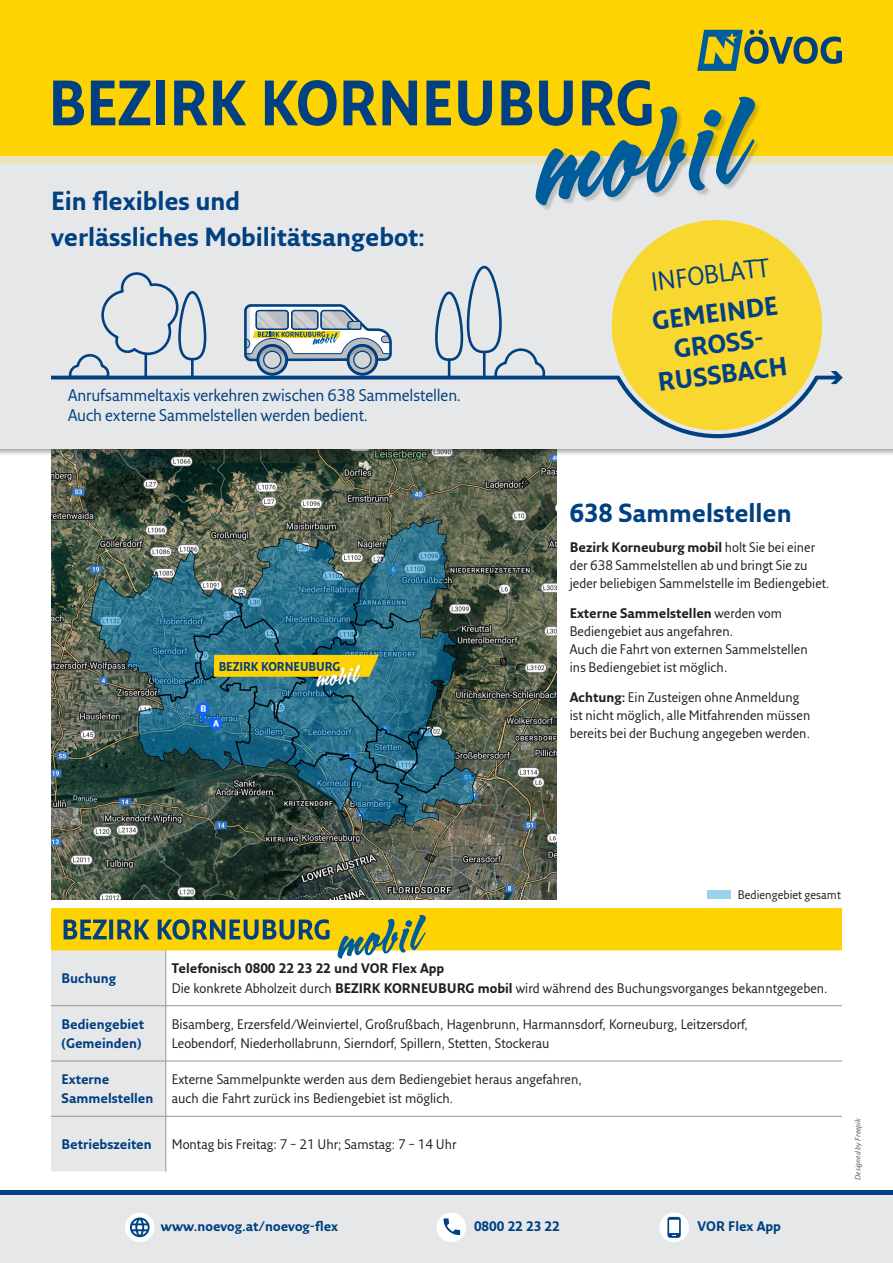
<style>
.page{position:relative;width:893px;height:1263px;background:#fff}
.page>*{position:absolute;margin:0;border:0;box-sizing:border-box;transform-origin:0 0}
.t1{font:109.8px "Calgary Script OT";color:#005d9c}
.t2{font:700 62.25px "Fresco Sans Pro";letter-spacing:-.005em;color:#014081;scale:.9 1}
.t3{font:700 25.5px/30.6px "Fresco Sans Pro";color:#014081;scale:.95 1}
.t4{font:25.5px "Fresco Sans Pro";color:#014081;scale:.95 1}
.t5{font:22.05px "Calgary Script OT";color:#fff}
.t6{font:16.5px/19.8px "Fresco Sans Pro";letter-spacing:-.01em;color:#014081;scale:.95 1}
.t7{font:13.5px/18px "Fresco Sans Pro";color:#231f20;scale:.95 1}
.t8{font:700 13.5px/19.5px "Fresco Sans Pro";color:#014081;scale:.95 1}
.t9{font:700 12.45px "Fresco Sans Pro";letter-spacing:-.005em;color:#014081;scale:.9 1}
.t10{font:12px "Fresco Sans Pro";color:#231f20;scale:.95 1}
.t11{font:italic 7.5px "Fresco Sans Pro";color:#57585a}
.s1{font-weight:700}
</style>
<div class="page">
<img style="left:51px;top:456px;width:505px;height:443px">
<div style="left:0;top:152px;width:893px;height:304px;background:#231f20;opacity:.4"></div>
<div style="left:0;top:154px;width:893px;height:295px;background:#e6e7e9"></div>
<div style="left:51px;top:908px;width:791px;height:42px;background:#fed304"></div>
<div style="left:51px;top:950px;width:115px;height:221px;background:#e6e7e9"></div>
<svg style="left:167px;top:950px;width:675px;height:166px"></svg>
<hr style="left:166px;top:950px;width:1px;height:55px;background:#939598">
<hr style="left:51px;top:1005px;width:115px;height:1px;background:#939598">
<hr style="left:166px;top:1005px;width:676px;height:1px;background:#939598">
<hr style="left:166px;top:1006px;width:1px;height:55px;background:#939598">
<hr style="left:51px;top:1061px;width:115px;height:1px;background:#939598">
<hr style="left:166px;top:1061px;width:676px;height:1px;background:#939598">
<hr style="left:166px;top:1061px;width:1px;height:55px;background:#939598">
<hr style="left:51px;top:1116px;width:115px;height:1px;background:#939598">
<hr style="left:166px;top:1116px;width:676px;height:1px;background:#939598">
<hr style="left:166px;top:1116px;width:1px;height:55px;background:#939598">
<div style="left:0;top:1195px;width:893px;height:68px;background:#e6e7e9"></div>
<div style="left:125px;top:1212px;width:30px;height:30px;background:#fff;border-radius:50%"></div>
<svg style="left:130px;top:1217px;width:20px;height:20px"></svg>
<div style="left:436px;top:1212px;width:30px;height:30px;background:#fff;border-radius:50%"></div>
<svg style="left:444px;top:1218px;width:16px;height:17px"></svg>
<div style="left:659px;top:1212px;width:30px;height:30px;background:#fff;border-radius:50%"></div>
<svg style="left:667px;top:1217px;width:14px;height:21px"></svg>
<hr style="left:0;top:1191px;width:893px;height:4px;background:#014081">
<hr style="left:51px;top:376px;width:567px;height:3px;background:#014081">
<svg style="left:68px;top:272px;width:140px;height:108px"></svg>
<svg style="left:434px;top:265px;width:112px;height:115px"></svg>
<hr style="left:817px;top:376px;width:21px;height:3px;background:#014081">
<svg style="left:831px;top:371px;width:12px;height:13px"></svg>
<svg style="left:244px;top:304px;width:148px;height:71px"></svg>
<svg style="left:605px;top:220px;width:223px;height:217px;fill:#f9d731"></svg>
<div style="left:708px;top:890px;width:23px;height:9px;background:#9cd2ec"></div>
<div style="left:0;top:0;width:893px;height:155px;background:#fed304"></div>
<div style="left:0;top:155px;width:893px;height:9px;background:#eae3bc"></div>
<div style="left:536px;top:98px;width:225px;height:113px;background:#231f20;opacity:.2"></div>
<svg style="left:697px;top:30px;width:145px;height:41px"></svg>
<svg style="left:337px;top:915px;width:89px;height:44px"></svg>
<svg style="left:64px;top:919px;width:266px;height:21px"></svg>
<svg style="left:214px;top:655px;width:165px;height:22px"></svg>
<div style="left:317px;top:665px;width:44px;height:23px;background:#231f20;opacity:.2"></div>
<h2 class="t2" style="left:48px;top:64px;width:676px">BEZIRK KORNEUBURG</h2>
<h1 class="t1" style="left:526px;top:92px;width:206px;rotate:-6deg">mobil</h1>
<h3 class="t3" style="left:51px;top:182px;width:395px;line-height:36px">Ein flexibles und<br>verlässliches Mobilitätsangebot:</h3>
<p class="t6" style="left:68px;top:385px;width:415px">Anrufsammeltaxis verkehren zwischen 638 Sammelstellen.<br>Auch externe Sammelstellen werden bedient.</p>
<p class="t9" style="left:219px;top:658px;width:137px">BEZIRK KORNEUBURG</p>
<h3 class="t5" style="left:314px;top:664px;width:43px;rotate:-6deg">mobil</h3>
<h3 class="t4" style="left:649px;top:266px;width:127px;rotate:-7deg">INFOBLATT</h3>
<h3 class="t3" style="left:649px;top:305px;width:138px;text-align:center;rotate:-7deg">GEMEINDE<br>GROSS-<br>RUSSBACH</h3>
<h3 class="t3" style="left:570px;top:497px;width:235px">638 Sammelstellen</h3>
<p class="t7" style="left:570px;top:538px;width:275px"><span class="s1">Bezirk Korneuburg mobil</span> holt Sie bei einer der 638 Sammelstellen ab und bringt Sie zu jeder beliebigen Sammelstelle im Bediengebiet.</p>
<p class="t7" style="left:570px;top:604px;width:252px"><span class="s1">Externe Sammelstellen</span> werden vom Bediengebiet aus angefahren.<br>Auch die Fahrt von externen Sammelstellen ins Bediengebiet ist möglich.</p>
<p class="t7" style="left:570px;top:688px;width:255px"><span class="s1">Achtung:</span> Ein Zusteigen ohne Anmeldung ist nicht möglich, alle Mitfahrenden müssen bereits bei der Buchung angegeben werden.</p>
<p class="t10" style="left:738px;top:887px;width:110px">Bediengebiet gesamt</p>
<p class="t8" style="left:62px;top:968px;width:59px">Buchung</p>
<p class="t7" style="left:172px;top:958px;width:692px;line-height:19.5px"><span class="s1">Telefonisch 0800 22 23 22 und VOR Flex App<br></span>Die konkrete Abholzeit durch <span class="s1">BEZIRK KORNEUBURG mobil</span> wird während des Buchungsvorganges bekanntgegeben.</p>
<p class="t8" style="left:62px;top:1014px;width:88px">Bediengebiet (Gemeinden)</p>
<p class="t7" style="left:172px;top:1014px;width:608px;line-height:19.5px">Bisamberg, Erzersfeld/Weinviertel, Großrußbach, Hagenbrunn, Harmannsdorf, Korneuburg, Leitzersdorf,<br>Leobendorf, Niederhollabrunn, Sierndorf, Spillern, Stetten, Stockerau</p>
<p class="t8" style="left:62px;top:1069px;width:98px">Externe<br>Sammelstellen</p>
<p class="t7" style="left:172px;top:1069px;width:433px;line-height:19.5px">Externe Sammelpunkte werden aus dem Bediengebiet heraus angefahren, auch die Fahrt zurück ins Bediengebiet ist möglich.</p>
<p class="t8" style="left:62px;top:1134px;width:96px">Betriebszeiten</p>
<p class="t7" style="left:172px;top:1135px;width:301px">Montag bis Freitag: 7 – 21 Uhr; Samstag: 7 – 14 Uhr</p>
<p class="t8" style="left:161px;top:1216px;width:188px">www.noevog.at/noevog-flex</p>
<p class="t8" style="left:474px;top:1216px;width:92px">0800 22 23 22</p>
<p class="t8" style="left:698px;top:1216px;width:89px">VOR Flex App</p>
<p class="t11" style="left:853px;top:1180px;width:63px;rotate:-90deg">Designed by Freepik</p>
</div>
